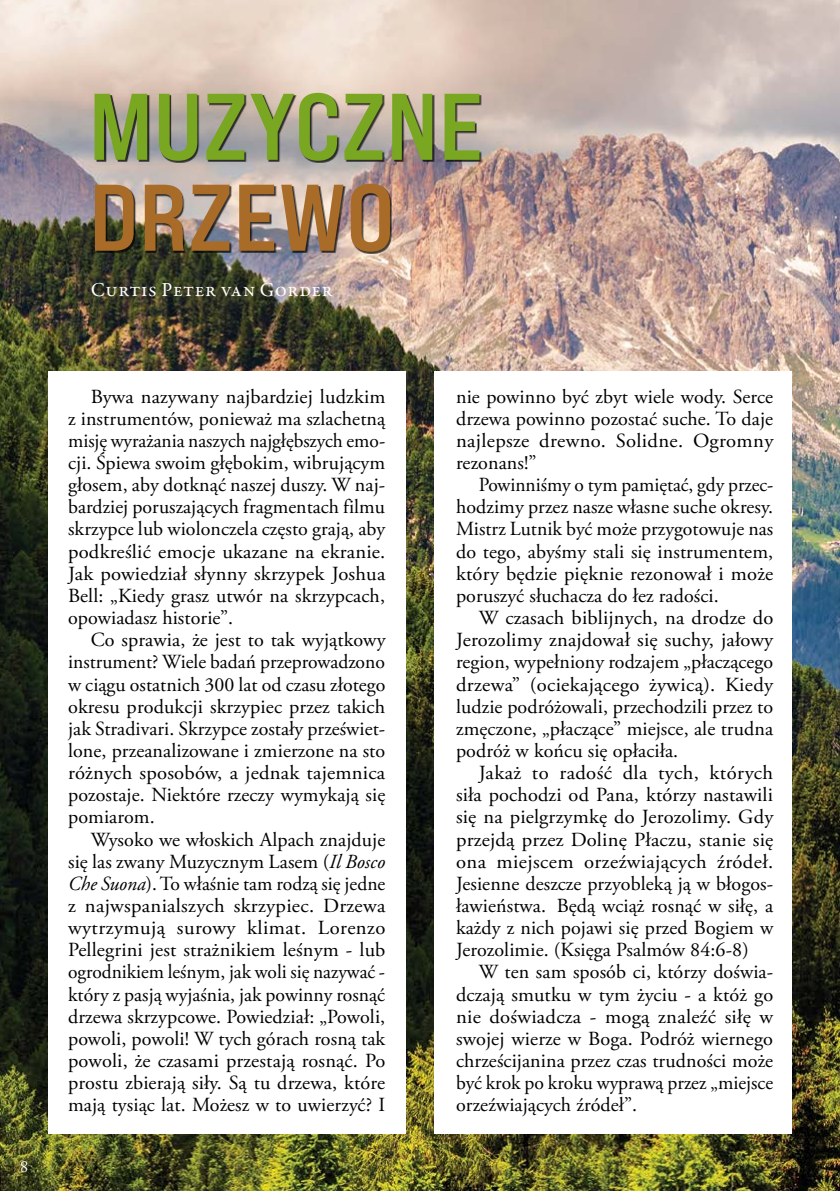
<style>
.page{position:relative;width:840px;height:1191px;background:#fff}
.page>*{position:absolute;margin:0;border:0;box-sizing:border-box;transform-origin:0 0}
.t1{font:700 expanded 94.2px "Bebas Neue Pro";letter-spacing:.01em;color:#79a722}
.t2{font:700 expanded 94.2px "Bebas Neue Pro";letter-spacing:.01em;color:#a96b28}
.t3{font:20px/22.2px "Adobe Garamond Pro";letter-spacing:.005em;color:#000;text-align:justify}
.t4{font:20px "Garamond Premr Pro";letter-spacing:.025em;color:#fff}
.t5{font:16px "Adobe Caslon Pro";color:#fff}
.s1{font-style:italic}
</style>
<div class="page">
<img style="left:0;top:0;width:839px;height:1191px">
<div style="left:48px;top:371px;width:357px;height:763px;background:#fff"></div>
<div style="left:434px;top:371px;width:357px;height:763px;background:#fff"></div>
<div style="left:96px;top:94px;width:385px;height:68px;background:#000;opacity:.75"></div>
<div style="left:96px;top:185px;width:295px;height:68px;background:#000;opacity:.75"></div>
<p class="t5" style="left:20px;top:1157px;width:9px">8</p>
<h1 class="t1" style="left:89px;top:68px;width:395px">MUZYCZNE</h1>
<h1 class="t2" style="left:89px;top:159px;width:306px">DRZEWO</h1>
<p class="t4" style="left:91px;top:278px;width:243px">Curtis Peter van Gorder</p>
<p class="t3" style="left:68px;top:386px;width:318px;text-indent:23px">Bywa nazywany najbardziej ludzkim z instrumentów, ponieważ ma szlachetną misję wyrażania naszych najgłębszych emo&shy;cji. Śpiewa swoim głębokim, wibrującym głosem, aby dotknąć naszej duszy. W naj&shy;bardziej poruszających fragmentach filmu skrzypce lub wiolonczela często grają, aby podkreślić emocje ukazane na ekranie.<br>Jak powiedział słynny skrzypek Joshua Bell: „Kiedy grasz utwór na skrzypcach, opowiadasz historie”.</p>
<p class="t3" style="left:68px;top:629px;width:319px;text-indent:23px">Co sprawia, że jest to tak wyjątkowy instrument? Wiele badań przeprowadzono w ciągu ostatnich 300 lat od czasu złotego okresu produkcji skrzypiec przez takich jak Stradivari. Skrzypce zostały przeświet&shy;lone, przeanalizowane i zmierzone na sto różnych sposobów, a jednak tajemnica pozostaje. Niektóre rzeczy wymykają się pomiarom.</p>
<p class="t3" style="left:68px;top:828px;width:318px;text-indent:23px">Wysoko we włoskich Alpach znajduje się las zwany Muzycznym Lasem (<span class="s1">Il Bosco Che Suona</span>). To właśnie tam rodzą się jedne z najwspanialszych skrzypiec. Drzewa wytrzymują surowy klimat. Lorenzo Pellegrini jest strażnikiem leśnym - lub ogrodnikiem leśnym, jak woli się nazywać - który z pasją wyjaśnia, jak powinny rosnąć drzewa skrzypcowe. Powiedział: „Powoli, powoli, powoli! W tych górach rosną tak powoli, że czasami przestają rosnąć. Po prostu zbierają siły. Są tu drzewa, które mają tysiąc lat. Możesz w to uwierzyć? I</p>
<p class="t3" style="left:456px;top:386px;width:319px">nie powinno być zbyt wiele wody. Serce drzewa powinno pozostać suche. To daje najlepsze drewno. Solidne. Ogromny rezonans!”</p>
<p class="t3" style="left:456px;top:474px;width:318px;text-indent:23px">Powinniśmy o tym pamiętać, gdy przec&shy;hodzimy przez nasze własne suche okresy.<br>Mistrz Lutnik być może przygotowuje nas do tego, abyśmy stali się instrumentem, który będzie pięknie rezonował i może poruszyć słuchacza do łez radości.</p>
<p class="t3" style="left:456px;top:607px;width:318px;text-indent:23px">W czasach biblijnych, na drodze do Jerozolimy znajdował się suchy, jałowy region, wypełniony rodzajem „płaczącego drzewa” (ociekającego żywicą). Kiedy ludzie podróżowali, przechodzili przez to zmęczone, „płaczące” miejsce, ale trudna podróż w końcu się opłaciła.</p>
<p class="t3" style="left:456px;top:762px;width:319px;text-indent:23px">Jakaż to radość dla tych, których siła pochodzi od Pana, którzy nastawili się na pielgrzymkę do Jerozolimy. Gdy przejdą przez Dolinę Płaczu, stanie się ona miejscem orzeźwiających źródeł.<br>Jesienne deszcze przyobleką ją w błogos&shy;ławieństwa. Będą wciąż rosnąć w siłę, a każdy z nich pojawi się przed Bogiem w Jerozolimie. (Księga Psalmów 84:6-8)</p>
<p class="t3" style="left:456px;top:961px;width:318px;text-indent:23px">W ten sam sposób ci, którzy doświa&shy;dczają smutku w tym życiu - a któż go nie doświadcza - mogą znaleźć siłę w swojej wierze w Boga. Podróż wiernego chrześcijanina przez czas trudności może być krok po kroku wyprawą przez „miejsce orzeźwiających źródeł”.</p>
</div>
